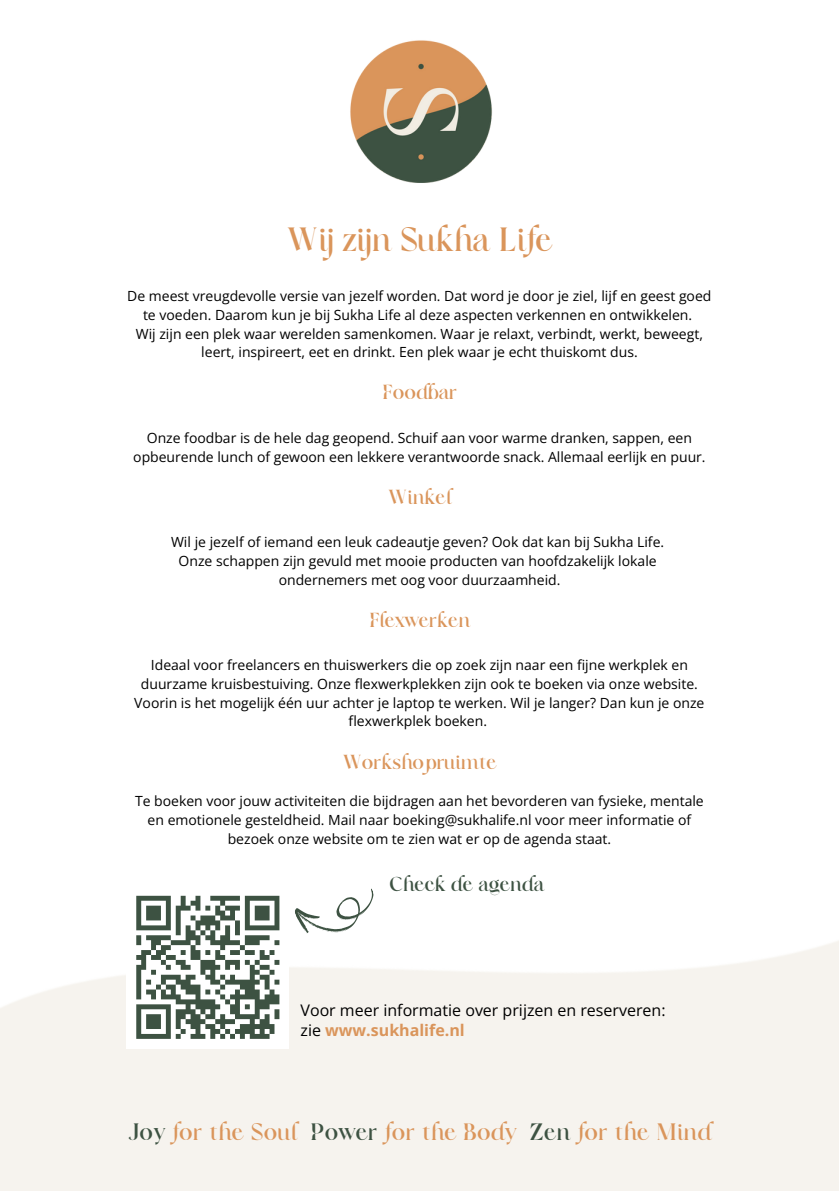
<style>
.page{position:relative;width:839px;height:1191px;background:#fff}
.page>*{position:absolute;margin:0;border:0;box-sizing:border-box;transform-origin:0 0}
.t1{font:700 48px "Frunchy Serif";color:#da955b}
.t2{font:700 33.8px "Frunchy Serif";letter-spacing:.01em;color:#da955b}
.t3{font:700 29px "Frunchy Serif";color:#da955b}
.t4{font:700 29px "Frunchy Serif";color:#3d5242}
.t5{font:16px/20px "Open Sans";color:#000}
.t6{font:14px/18.6px "Open Sans";color:#000;text-align:center}
.s1{font-weight:700;color:#da955b}
.s2{color:#3d5242}
</style>
<div class="page">
<img style="left:350px;top:40px;width:142px;height:143px">
<svg style="left:136px;top:895px;width:144px;height:144px"></svg>
<svg style="left:294px;top:888px;width:80px;height:46px"></svg>
<h1 class="t1" style="left:287px;top:218px;width:267px">Wij zijn Sukha Life</h1>
<p class="t6" style="left:127px;top:287px;width:585px">De meest vreugdevolle versie van jezelf worden. Dat word je door je ziel, lijf en geest goed te voeden. Daarom kun je bij Sukha Life al deze aspecten verkennen en ontwikkelen.</p>
<p class="t6" style="left:136px;top:324px;width:568px">Wij zijn een plek waar werelden samenkomen. Waar je relaxt, verbindt, werkt, beweegt, leert, inspireert, eet en drinkt. Een plek waar je echt thuiskomt dus.</p>
<p class="t3" style="left:382px;top:379px;width:76px">Foodbar</p>
<h3 class="t6" style="left:133px;top:428px;width:574px">Onze foodbar is de hele dag geopend. Schuif aan voor warme dranken, sappen, een opbeurende lunch of gewoon een lekkere verantwoorde snack. Allemaal eerlijk en puur.</h3>
<h3 class="t3" style="left:388px;top:483px;width:65px">Winkel</h3>
<p class="t6" style="left:171px;top:533px;width:494px">Wil je jezelf of iemand een leuk cadeautje geven? Ook dat kan bij Sukha Life.</p>
<h3 class="t6" style="left:178px;top:551px;width:479px">Onze schappen zijn gevuld met mooie producten van hoofdzakelijk lokale</h3>
<p class="t6" style="left:279px;top:570px;width:283px">ondernemers met oog voor duurzaamheid.</p>
<h3 class="t3" style="left:369px;top:607px;width:103px">Flexwerken</h3>
<p class="t6" style="left:134px;top:656px;width:571px">Ideaal voor freelancers en thuiswerkers die op zoek zijn naar een fijne werkplek en duurzame kruisbestuiving. Onze flexwerkplekken zijn ook te boeken via onze website.<br>Voorin is het mogelijk één uur achter je laptop te werken. Wil je langer? Dan kun je onze flexwerkplek boeken.</p>
<p class="t3" style="left:343px;top:748px;width:156px">Workshopruimte</p>
<p class="t6" style="left:135px;top:792px;width:570px">Te boeken voor jouw activiteiten die bijdragen aan het bevorderen van fysieke, mentale en emotionele gesteldheid. Mail naar boeking@sukhalife.nl voor meer informatie of bezoek onze website om te zien wat er op de agenda staat.</p>
<p class="t4" style="left:389px;top:871px;width:156px">Check de agenda</p>
<p class="t5" style="left:300px;top:1000px;width:366px">Voor meer informatie over prijzen en reserveren: zie <span class="s1">www.sukhalife.nl</span></p>
<p class="t2" style="left:128px;top:1116px;width:584px"><span class="s2">Joy</span> for the Soul <span class="s2">Power</span> for the Body <span class="s2">Zen</span> for the Mind</p>
</div>
